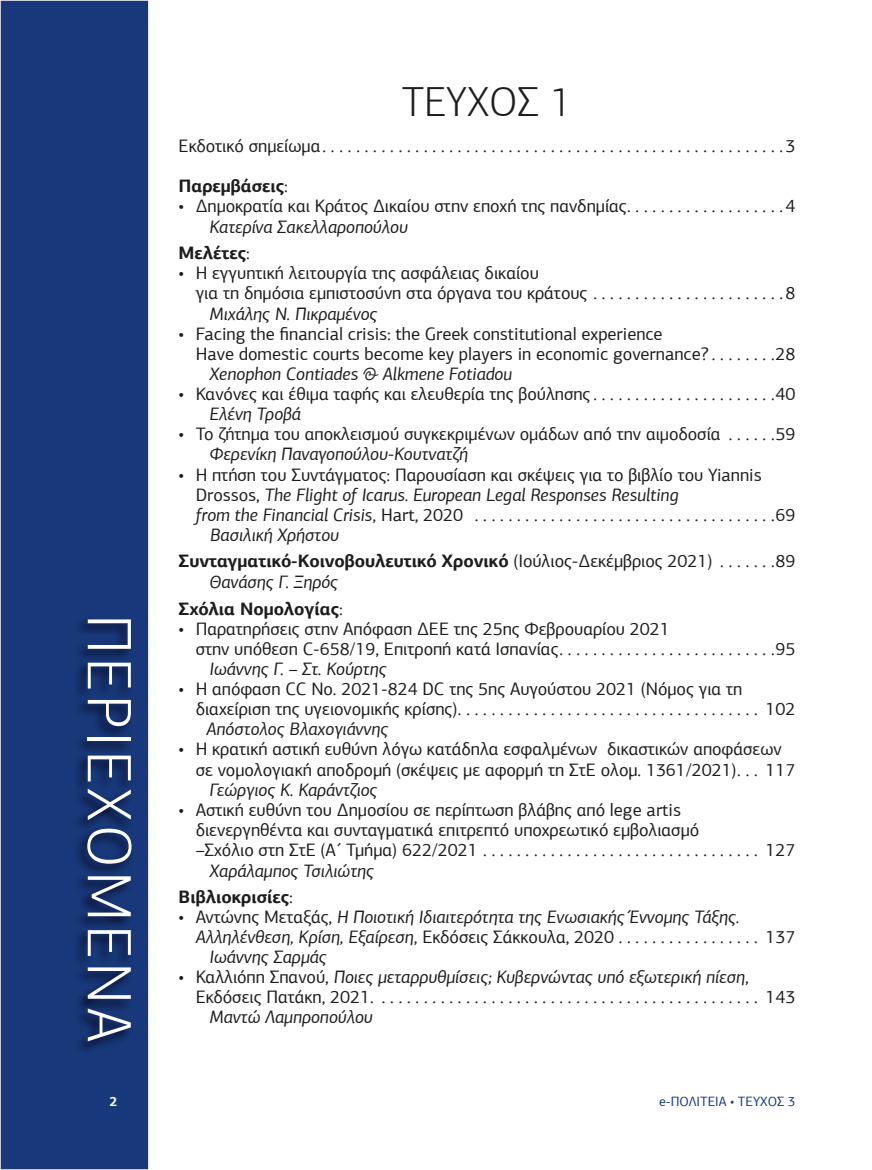
<style>
.page{position:relative;width:872px;height:1170px;background:#fff}
.page>*{position:absolute;margin:0;border:0;box-sizing:border-box;transform-origin:0 0}
.t1{font:300 63px "PF Agora Sans Pro";letter-spacing:.06em;color:#fff}
.t2{font:300 42px "PF Agora Sans Pro";letter-spacing:-.005em;color:#1d1d1b}
.t3{font:18px/20.1px "PF Agora Sans Pro";letter-spacing:-.005em;color:#1d1d1b}
.t4{font:italic 18px/26.1px "PF Agora Sans Pro";letter-spacing:-.005em;color:#1d1d1b}
.t5{font:700 18px/21px "PF Agora Sans Pro";letter-spacing:-.005em;color:#1d1d1b}
.t6{font:13.5px "PF Agora Sans Pro";letter-spacing:-.005em;color:#17397b}
.t7{font:700 13.5px "PF Agora Sans Pro";color:#fff}
.s1{font-weight:400}
.s2{font-weight:700;font-style:normal}
.s3{font-style:normal}
.s4{font-style:italic}
.s5{font-weight:400;font-style:italic}
</style>
<div class="page">
<div style="left:1px;top:1px;width:147px;height:1168px;background:#18387b"></div>
<img style="left:74px;top:617px;width:59px;height:437px">
<div style="left:94px;top:1080px;width:40px;height:40px;background:#17397b"></div>
<h1 class="t1" style="left:145px;top:614px;width:429px;rotate:90deg">ΠΕΡΙΕΧΟΜΕΝΑ</h1>
<h2 class="t2" style="left:402px;top:77px;width:172px">ΤΕΥΧΟΣ 1</h2>
<p class="t3" style="left:179px;top:136px;width:618px">Εκδοτικό σηµείωµα . . . . . . . . . . . . . . . . . . . . . . . . . . . . . . . . . . . . . . . . . . . . . . . . . . . . . . .3</p>
<p class="t5" style="left:179px;top:175px;width:111px">Παρεµβάσεις<span class="s1">:</span></p>
<p class="t3" style="left:179px;top:196px;width:618px">• ∆ηµοκρατία και Κράτος ∆ικαίου στην εποχή της πανδηµίας . . . . . . . . . . . . . . . . . . .4</p>
<p class="t4" style="left:179px;top:214px;width:231px;text-indent:31px">Κατερίνα Σακελλαροπούλου<br><span class="s2">Μελέτες</span><span class="s3">:</span></p>
<p class="t3" style="left:196px;top:263px;width:601px;text-indent:-17px">• Η εγγυητική λειτουργία της ασφάλειας δικαίου<br>για τη δηµόσια εµπιστοσύνη στα όργανα του κράτους . . . . . . . . . . . . . . . . . . . . . . .8</p>
<p class="t4" style="left:210px;top:300px;width:170px">Μιχάλης Ν. Πικραµένος</p>
<p class="t3" style="left:196px;top:323px;width:601px;text-indent:-17px">• Facing the financial crisis: the Greek constitutional experience<br>Have domestic courts become key players in economic governance? . . . . . . . .28</p>
<p class="t4" style="left:210px;top:361px;width:304px">Xenophon Contiades &amp; Alkmene Fotiadou</p>
<p class="t3" style="left:179px;top:384px;width:618px">• Κανόνες και έθιµα ταφής και ελευθερία της βούλησης . . . . . . . . . . . . . . . . . . . . . .40</p>
<p class="t4" style="left:210px;top:401px;width:93px">Ελένη Τροβά</p>
<p class="t3" style="left:179px;top:424px;width:618px">• Το ζήτηµα του αποκλεισµού συγκεκριµένων οµάδων από την αιµοδοσία . . . . . .59</p>
<p class="t4" style="left:210px;top:441px;width:260px">Φερενίκη Παναγοπούλου-Κουτνατζή</p>
<p class="t3" style="left:179px;top:464px;width:584px">• Η πτήση του Συντάγµατος: Παρουσίαση και σκέψεις για το βιβλίο του Yiannis</p>
<p class="t4" style="left:196px;top:481px;width:484px"><span class="s3">Drossos,</span> The Flight of Icarus. European Legal Responses Resulting</p>
<p class="t3" style="left:196px;top:504px;width:601px"><span class="s4">from the Financial Crisis</span>, Hart, 2020 . . . . . . . . . . . . . . . . . . . . . . . . . . . . . . . . . . . .69</p>
<p class="t4" style="left:210px;top:522px;width:131px">Βασιλική Χρήστου</p>
<p class="t5" style="left:210px;top:550px;width:587px;text-indent:-31px">Συνταγµατικό-Κοινοβουλευτικό Xρονικό <span class="s1">(Ιούλιος-∆εκέµβριος 2021) . . . . . . .89<br></span><span class="s5">Θανάσης Γ. Ξηρός</span></p>
<p class="t5" style="left:179px;top:597px;width:166px">Σχόλια Νοµολογίας<span class="s1">:</span></p>
<p class="t3" style="left:196px;top:618px;width:601px;text-indent:-17px">• Παρατηρήσεις στην Απόφαση ∆ΕΕ της 25ης Φεβρουαρίου 2021<br>στην υπόθεση C-658/19, Επιτροπή κατά Ισπανίας . . . . . . . . . . . . . . . . . . . . . . . . . .95</p>
<p class="t4" style="left:210px;top:655px;width:179px">Ιωάννης Γ. – Στ. Κούρτης</p>
<p class="t3" style="left:196px;top:678px;width:601px;text-indent:-17px">• Η απόφαση CC Nο. 2021-824 DC της 5ης Αυγούστου 2021 (Νόµος για τη διαχείριση της υγειονοµικής κρίσης) . . . . . . . . . . . . . . . . . . . . . . . . . . . . . . . . . . . . 102</p>
<p class="t4" style="left:206px;top:716px;width:184px">Απόστολος Βλαχογιάννης</p>
<p class="t3" style="left:196px;top:739px;width:601px;text-indent:-17px">• Η κρατική αστική ευθύνη λόγω κατάδηλα εσφαλµένων δικαστικών αποφάσεων σε νοµολογιακή αποδροµή (σκέψεις µε αφορµή τη ΣτΕ ολοµ. 1361/2021) . . . 117</p>
<p class="t4" style="left:210px;top:776px;width:170px">Γεώργιος Κ. Καράντζιος</p>
<p class="t3" style="left:196px;top:799px;width:601px;text-indent:-17px">• Αστική ευθύνη του ∆ηµοσίου σε περίπτωση βλάβης από lege artis<br>διενεργηθέντα και συνταγµατικά επιτρεπτό υποχρεωτικό εµβολιασµό<br>–Σχόλιο στη ΣτΕ (Α΄ Τµήµα) 622/2021 . . . . . . . . . . . . . . . . . . . . . . . . . . . . . . . . . 127</p>
<p class="t4" style="left:179px;top:857px;width:197px;text-indent:31px">Χαράλαµπος Τσιλιώτης<br><span class="s2">Βιβλιοκρισίες</span><span class="s3">:</span></p>
<p class="t4" style="left:179px;top:903px;width:562px"><span class="s3">• Αντώνης Μεταξάς,</span> Η Ποιοτική Ιδιαιτερότητα της Ενωσιακής Έννοµης Τάξης.</p>
<p class="t3" style="left:196px;top:926px;width:601px"><span class="s4">Αλληλένθεση, Κρίση, Εξαίρεση</span>, Εκδόσεις Σάκκουλα, 2020 . . . . . . . . . . . . . . . . . 137</p>
<p class="t4" style="left:210px;top:943px;width:119px">Ιωάννης Σαρµάς</p>
<p class="t3" style="left:196px;top:966px;width:601px;text-indent:-17px">• Καλλιόπη Σπανού, <span class="s4">Ποιες µεταρρυθµίσεις; Κυβερνώντας υπό εξωτερική πίεση</span>,<br>Εκδόσεις Πατάκη, 2021. . . . . . . . . . . . . . . . . . . . . . . . . . . . . . . . . . . . . . . . . . . . . . 143</p>
<p class="t4" style="left:210px;top:1004px;width:165px">Μαντώ Λαµπροπούλου</p>
<p class="t7" style="left:110px;top:1092px;width:9px">2</p>
<p class="t6" style="left:659px;top:1092px;width:138px">e-ΠΟΛΙΤΕΙΑ • ΤΕΥΧΟΣ 3</p>
</div>
